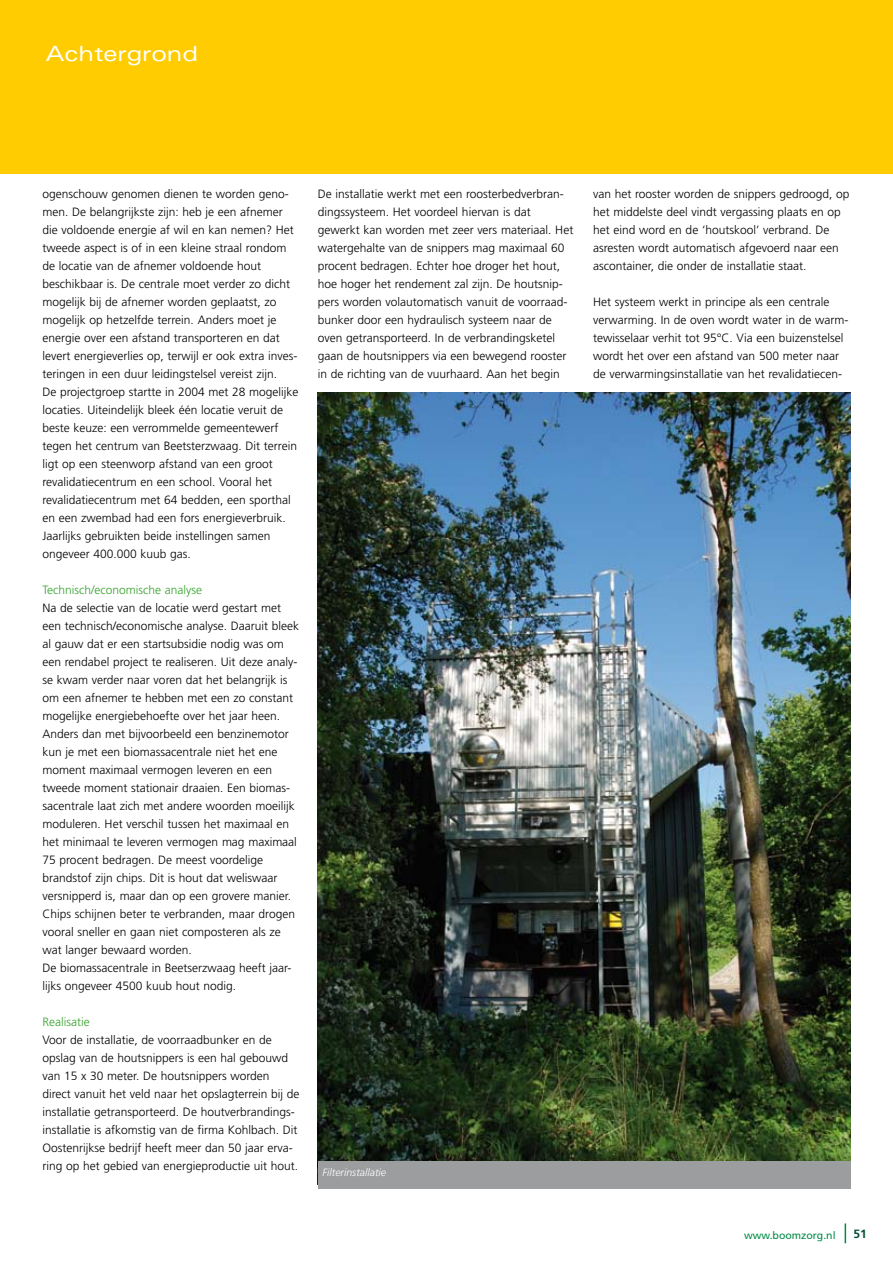
<style>
.page{position:relative;width:893px;height:1263px;background:#fff}
.page>*{position:absolute;margin:0;border:0;box-sizing:border-box;transform-origin:0 0}
.t1{font:expanded 21px "Univers";color:#fff}
.t2{font:300 12px/18px "Frutiger";color:#000}
.t3{font:300 12px "Frutiger";color:#35a32c}
.t4{font:700 12px "Frutiger";color:#00513c}
.t5{font:italic 300 10.5px "Frutiger";color:#fff}
.t6{font:10.5px "Frutiger";color:#008b45}
</style>
<div class="page">
<svg style="left:845px;top:1223px;width:1px;height:20px"></svg>
<div style="left:0;top:0;width:893px;height:173px;background:#fecc00"></div>
<img style="left:318px;top:393px;width:532px;height:768px">
<div style="left:318px;top:1161px;width:532px;height:27px;background:#9c9d9f"></div>
<h1 class="t1" style="left:46px;top:41px;width:154px">Achtergrond</h1>
<p class="t2" style="left:43px;top:185px;width:257px">ogenschouw genomen dienen te worden geno&shy;men. De belangrijkste zijn: heb je een afnemer die voldoende energie af wil en kan nemen? Het tweede aspect is of in een kleine straal rondom de locatie van de afnemer voldoende hout beschikbaar is. De centrale moet verder zo dicht mogelijk bij de afnemer worden geplaatst, zo mogelijk op hetzelfde terrein. Anders moet je energie over een afstand transporteren en dat levert energieverlies op, terwijl er ook extra inves&shy;teringen in een duur leidingstelsel vereist zijn.<br>De projectgroep startte in 2004 met 28 mogelijke locaties. Uiteindelijk bleek één locatie veruit de beste keuze: een verrommelde gemeentewerf tegen het centrum van Beetsterzwaag. Dit terrein ligt op een steenworp afstand van een groot revalidatiecentrum en een school. Vooral het revalidatiecentrum met 64 bedden, een sporthal en een zwembad had een fors energieverbruik.<br>Jaarlijks gebruikten beide instellingen samen ongeveer 400.000 kuub gas.</p>
<p class="t3" style="left:43px;top:583px;width:161px">Technisch/economische analyse</p>
<p class="t2" style="left:43px;top:599px;width:258px">Na de selectie van de locatie werd gestart met een technisch/economische analyse. Daaruit bleek al gauw dat er een startsubsidie nodig was om een rendabel project te realiseren. Uit deze analy&shy;se kwam verder naar voren dat het belangrijk is om een afnemer te hebben met een zo constant mogelijke energiebehoefte over het jaar heen.<br>Anders dan met bijvoorbeeld een benzinemotor kun je met een biomassacentrale niet het ene moment maximaal vermogen leveren en een tweede moment stationair draaien. Een biomas&shy;sacentrale laat zich met andere woorden moeilijk moduleren. Het verschil tussen het maximaal en het minimaal te leveren vermogen mag maximaal 75 procent bedragen. De meest voordelige brandstof zijn chips. Dit is hout dat weliswaar versnipperd is, maar dan op een grovere manier.<br>Chips schijnen beter te verbranden, maar drogen vooral sneller en gaan niet composteren als ze wat langer bewaard worden.<br>De biomassacentrale in Beetserzwaag heeft jaar&shy;lijks ongeveer 4500 kuub hout nodig.</p>
<p class="t3" style="left:43px;top:1015px;width:49px">Realisatie</p>
<p class="t2" style="left:43px;top:1031px;width:258px">Voor de installatie, de voorraadbunker en de opslag van de houtsnippers is een hal gebouwd van 15 x 30 meter. De houtsnippers worden direct vanuit het veld naar het opslagterrein bij de installatie getransporteerd. De houtverbrandings&shy;installatie is afkomstig van de firma Kohlbach. Dit Oostenrijkse bedrijf heeft meer dan 50 jaar erva&shy;ring op het gebied van energieproductie uit hout.</p>
<p class="t2" style="left:318px;top:185px;width:257px">De installatie werkt met een roosterbedverbran&shy;dingssysteem. Het voordeel hiervan is dat gewerkt kan worden met zeer vers materiaal. Het watergehalte van de snippers mag maximaal 60 procent bedragen. Echter hoe droger het hout, hoe hoger het rendement zal zijn. De houtsnip&shy;pers worden volautomatisch vanuit de voorraad&shy;bunker door een hydraulisch systeem naar de oven getransporteerd. In de verbrandingsketel gaan de houtsnippers via een bewegend rooster in de richting van de vuurhaard. Aan het begin</p>
<p class="t2" style="left:593px;top:185px;width:258px">van het rooster worden de snippers gedroogd, op het middelste deel vindt vergassing plaats en op het eind word en de ‘houtskool’ verbrand. De asresten wordt automatisch afgevoerd naar een ascontainer, die onder de installatie staat.</p>
<p class="t2" style="left:593px;top:293px;width:257px">Het systeem werkt in principe als een centrale verwarming. In de oven wordt water in de warm&shy;tewisselaar verhit tot 95°C. Via een buizenstelsel wordt het over een afstand van 500 meter naar de verwarmingsinstallatie van het revalidatiecen-</p>
<p class="t5" style="left:323px;top:1166px;width:65px">Filterinstallatie</p>
<p class="t6" style="left:744px;top:1229px;width:93px">www.boomzorg.nl</p>
<p class="t4" style="left:853px;top:1227px;width:15px">51</p>
</div>
